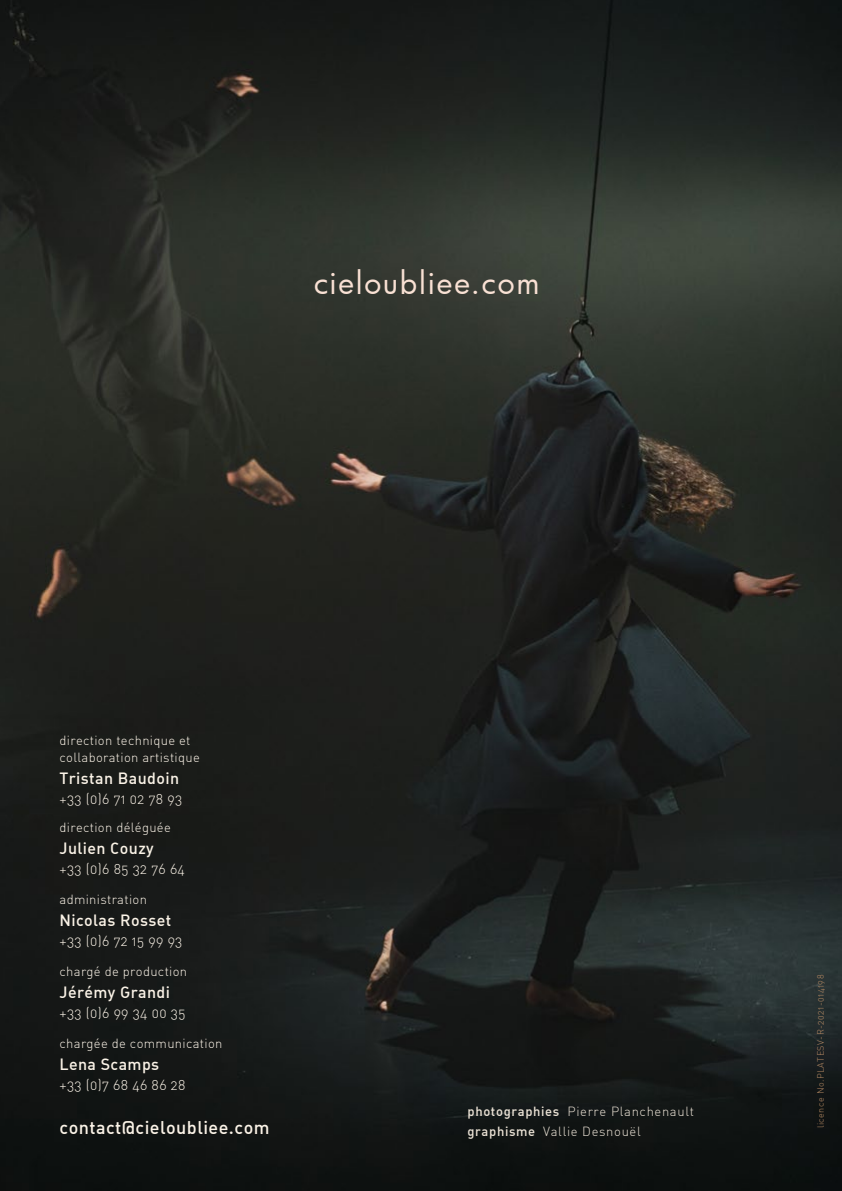
<style>
.page{position:relative;width:842px;height:1191px;background:#fff}
.page>*{position:absolute;margin:0;border:0;box-sizing:border-box;transform-origin:0 0}
.t1{font:30px "Futura";letter-spacing:.055em;color:#f9e1d4}
.t2{font:18px "DIN Medium Alternate";letter-spacing:.025em;color:#fbf3e7}
.t3{font:16px "DIN Medium Alternate";letter-spacing:.025em;color:#fbf3e7}
.t4{font:14px "DIN Light Alternate";letter-spacing:.025em;color:#fbf3e7}
.t5{font:13px/17px "DIN Light Alternate";letter-spacing:.025em;color:#fbf3e7}
.t6{font:13px/20px "DIN Light Alternate";letter-spacing:.05em;color:#ede4d7}
.t7{font:9px "DIN Light Alternate";letter-spacing:.05em;color:#b78b64}
.s1{font-family:"DIN Medium Alternate"}
</style>
<div class="page">
<img style="left:0;top:0;width:842px;height:1191px">
<h1 class="t1" style="left:314px;top:263px;width:227px">cieloubliee.com</h1>
<p class="t5" style="left:60px;top:732px;width:142px">direction technique et collaboration artistique</p>
<p class="t3" style="left:60px;top:768px;width:121px">Tristan Baudoin</p>
<p class="t4" style="left:60px;top:790px;width:124px">+33 (0)6 71 02 78 93</p>
<p class="t5" style="left:60px;top:819px;width:113px">direction déléguée</p>
<p class="t3" style="left:60px;top:838px;width:96px">Julien Couzy</p>
<p class="t4" style="left:60px;top:860px;width:127px">+33 (0)6 85 32 76 64</p>
<p class="t5" style="left:60px;top:891px;width:89px">administration</p>
<p class="t3" style="left:60px;top:910px;width:113px">Nicolas Rosset</p>
<p class="t4" style="left:60px;top:932px;width:124px">+33 (0)6 72 15 99 93</p>
<p class="t5" style="left:60px;top:963px;width:129px">chargé de production</p>
<p class="t3" style="left:60px;top:982px;width:112px">Jérémy Grandi</p>
<p class="t4" style="left:60px;top:1004px;width:127px">+33 (0)6 99 34 00 35</p>
<p class="t5" style="left:60px;top:1035px;width:164px">chargée de communication</p>
<p class="t3" style="left:60px;top:1054px;width:101px">Lena Scamps</p>
<p class="t4" style="left:60px;top:1076px;width:127px">+33 (0)7 68 46 86 28</p>
<h2 class="t2" style="left:60px;top:1116px;width:212px">contact@cieloubliee.com</h2>
<p class="t6" style="left:467px;top:1101px;width:228px"><span class="s1">photographies</span> Pierre Planchenault <span class="s1">graphisme</span> Vallie Desnouël</p>
<p class="t7" style="left:815px;top:1128px;width:155px;rotate:-90deg">licence No.PLATESV-R-2021-014198</p>
</div>
